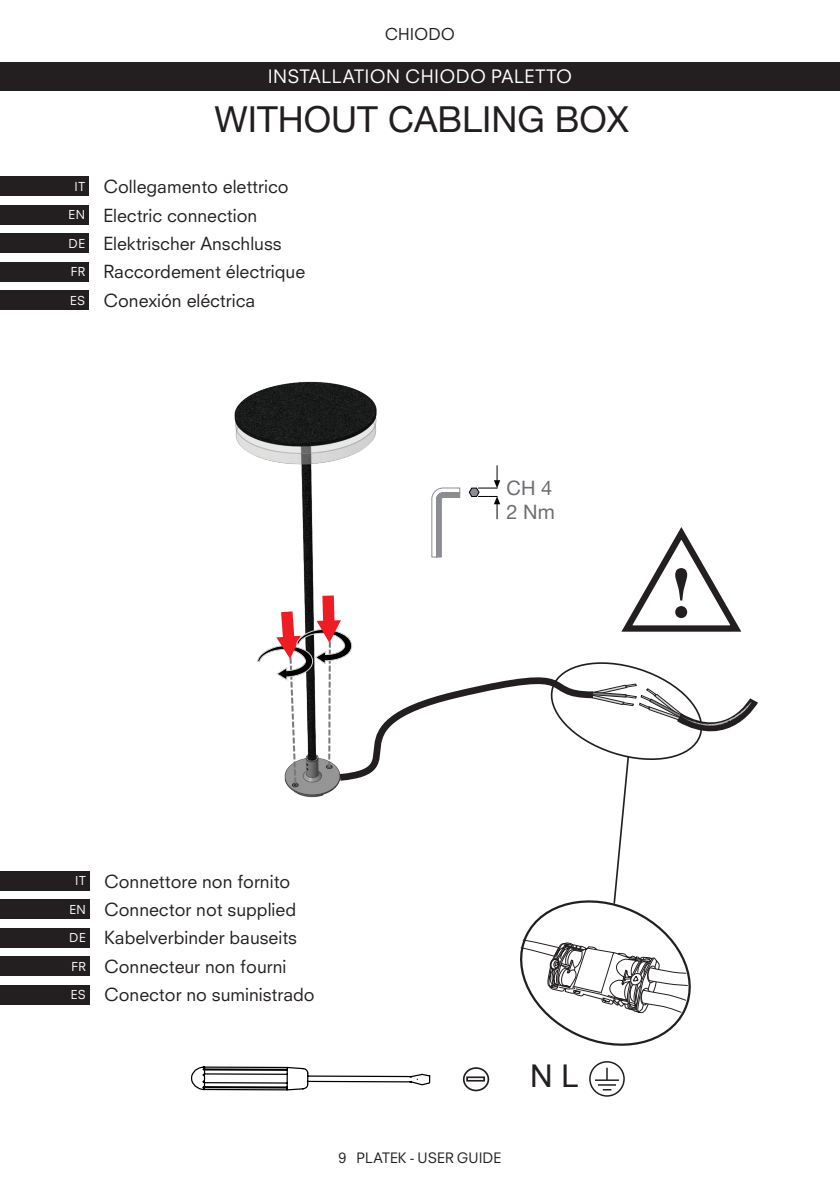
<style>
.page{position:relative;width:840px;height:1191px;background:#fff}
.page>*{position:absolute;margin:0;border:0;box-sizing:border-box;transform-origin:0 0}
.t1{font:36px "Helvetica Neue LT Std";color:#231f20}
.t2{font:31.4px "Arial";color:#231f20}
.t3{font:20px "Helvetica Neue LT Std";color:#6c6d70}
.t4{font:18px "Neuzeit SLT Std";letter-spacing:.02em;color:#fff}
.t5{font:17.6px "Neuzeit SLT Std";color:#231f20}
.t6{font:16px "Neuzeit SLT Std";color:#231f20}
.t7{font:14px "Neuzeit SLT Std";letter-spacing:.005em;color:#231f20}
.t8{font:12px "Neuzeit SLT Std";letter-spacing:.03em;color:#fff}
</style>
<div class="page">
<div style="left:0;top:62px;width:839px;height:29px;background:#231f20"></div>
<img style="left:234px;top:381px;width:143px;height:417px">
<div style="left:1px;top:177px;width:88px;height:19px;background:#231f20"></div>
<div style="left:1px;top:205px;width:88px;height:19px;background:#231f20"></div>
<div style="left:1px;top:234px;width:88px;height:19px;background:#231f20"></div>
<div style="left:1px;top:262px;width:88px;height:19px;background:#231f20"></div>
<div style="left:1px;top:291px;width:88px;height:19px;background:#231f20"></div>
<div style="left:0;top:871px;width:90px;height:19px;background:#231f20"></div>
<div style="left:0;top:899px;width:90px;height:19px;background:#231f20"></div>
<div style="left:0;top:928px;width:90px;height:19px;background:#231f20"></div>
<div style="left:0;top:956px;width:90px;height:19px;background:#231f20"></div>
<div style="left:0;top:985px;width:90px;height:19px;background:#231f20"></div>
<div style="left:589px;top:1061px;width:35px;height:35px;border:2px solid #231f20;border-radius:50%"></div>
<hr style="left:594px;top:1079px;width:24px;height:2px;background:#231f20">
<svg style="left:597px;top:1067px;width:18px;height:23px"></svg>
<svg style="left:191px;top:1066px;width:240px;height:25px"></svg>
<div style="left:462px;top:1067px;width:27px;height:24px;border:2px solid #231f20;border-radius:50%"></div>
<div style="left:466px;top:1076px;width:19px;height:5px;border:2px solid #231f20"></div>
<svg style="left:520px;top:905px;width:171px;height:141px"></svg>
<svg style="left:561px;top:785px;width:66px;height:120px"></svg>
<svg style="left:257px;top:465px;width:501px;height:320px"></svg>
<p class="t8" style="left:74px;top:179px;width:12px">IT</p>
<p class="t8" style="left:69px;top:207px;width:18px">EN</p>
<p class="t8" style="left:68px;top:236px;width:18px">DE</p>
<p class="t8" style="left:71px;top:264px;width:16px">FR</p>
<p class="t8" style="left:70px;top:293px;width:16px">ES</p>
<p class="t6" style="left:384px;top:25px;width:72px">CHIODO</p>
<p class="t4" style="left:267px;top:66px;width:306px">INSTALLA ION CHIODO P LETTO</p>
<p class="t4" style="left:354px;top:66px;width:160px">TECHNICAL DATA</p>
<p class="t1" style="left:214px;top:98px;width:415px">WITHOUT CABLING BOX</p>
<p class="t5" style="left:103px;top:176px;width:186px">Collegamento elettrico</p>
<p class="t5" style="left:103px;top:204px;width:155px">Electric connection</p>
<p class="t5" style="left:103px;top:233px;width:180px">Elektrischer Anschluss</p>
<p class="t5" style="left:103px;top:261px;width:203px">Raccordement électrique</p>
<p class="t5" style="left:103px;top:290px;width:153px">Conexión eléctrica</p>
<p class="t3" style="left:506px;top:476px;width:47px">CH 4</p>
<p class="t3" style="left:506px;top:500px;width:50px">2 Nm</p>
<p class="t8" style="left:75px;top:873px;width:12px">IT</p>
<p class="t8" style="left:69px;top:902px;width:18px">EN</p>
<p class="t8" style="left:69px;top:930px;width:18px">DE</p>
<p class="t8" style="left:71px;top:959px;width:16px">FR</p>
<p class="t8" style="left:71px;top:987px;width:16px">ES</p>
<p class="t5" style="left:104px;top:870px;width:187px">Connettore non fornito</p>
<p class="t5" style="left:104px;top:899px;width:193px">Connector not supplied</p>
<p class="t5" style="left:104px;top:927px;width:194px">Kabelverbinder bauseits</p>
<p class="t5" style="left:104px;top:955px;width:184px">Connecteur non fourni</p>
<p class="t5" style="left:104px;top:984px;width:212px">Conector no suministrado</p>
<p class="t7" style="left:338px;top:1149px;width:164px">9 PLATEK - USER GUIDE</p>
<p class="t2" style="left:529px;top:1055px;width:50px">N L</p>
</div>
